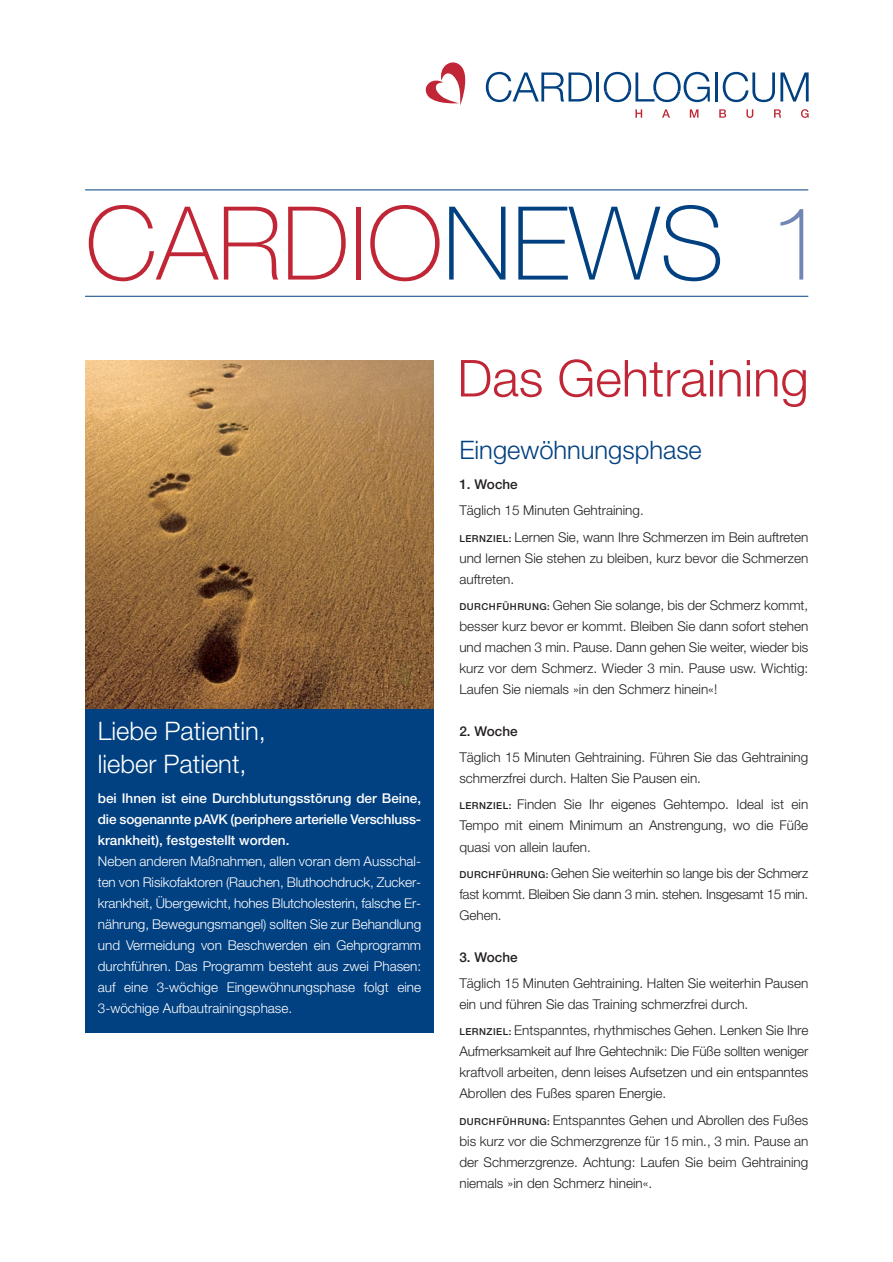
<style>
.page{position:relative;width:893px;height:1262px;background:#fff}
.page>*{position:absolute;margin:0;border:0;box-sizing:border-box;transform-origin:0 0}
.t1{font:100 102px "Helvetica Neue";color:#c02636}
.t2{font:300 51px "Helvetica Neue";color:#c02636}
.t3{font:300 25.5px/33px "Helvetica Neue";color:#fff}
.t4{font:300 25.5px "Helvetica Neue";color:#014081}
.t5{font:300 13.5px/21px "Helvetica Neue";color:#231f20;text-align:justify}
.t6{font:300 13.5px/21px "Helvetica Neue";color:#fff;text-align:justify}
.t7{font:500 13.5px/21px "Helvetica Neue";color:#fff;text-align:justify}
.t8{font:500 13.5px "Helvetica Neue";color:#231f20}
.s1{color:#014081}
.s2{color:#7186b4}
.s3{font-weight:500;font-size:9.6px}
</style>
<div class="page">
<img style="left:85px;top:360px;width:349px;height:349px">
<svg style="left:635px;top:109px;width:7px;height:9px"></svg>
<svg style="left:662px;top:109px;width:8px;height:9px"></svg>
<svg style="left:689px;top:109px;width:9px;height:9px"></svg>
<svg style="left:719px;top:109px;width:7px;height:9px"></svg>
<svg style="left:746px;top:109px;width:7px;height:9px"></svg>
<svg style="left:774px;top:109px;width:7px;height:9px"></svg>
<svg style="left:801px;top:109px;width:7px;height:9px"></svg>
<svg style="left:486px;top:72px;width:106px;height:30px"></svg>
<hr style="left:596px;top:72px;width:3px;height:29px;background:#014081">
<svg style="left:603px;top:72px;width:106px;height:30px"></svg>
<hr style="left:715px;top:72px;width:3px;height:29px;background:#014081">
<svg style="left:722px;top:72px;width:86px;height:30px"></svg>
<svg style="left:425px;top:62px;width:41px;height:44px"></svg>
<hr style="left:85px;top:189px;width:723px;height:1px;background:#014081">
<hr style="left:85px;top:296px;width:723px;height:1px;background:#014081">
<div style="left:85px;top:709px;width:349px;height:323px;background:#014081"></div>
<h1 class="t1" style="left:85px;top:207px;width:742px">CARDIO<span class="s1">NEWS</span> <span class="s2">1</span></h1>
<h3 class="t3" style="left:98px;top:716px;width:170px">Liebe Patientin, lieber Patient,</h3>
<p class="t7" style="left:98px;top:789px;width:325px">bei Ihnen ist eine Durchblutungsstörung der Beine, die sogenannte pAVK (periphere arterielle Verschluss&shy;krankheit), festgestellt worden.</p>
<p class="t6" style="left:98px;top:852px;width:325px">Neben anderen Maßnahmen, allen voran dem Ausschal&shy;ten von Risikofaktoren (Rauchen, Bluthochdruck, Zucker&shy;krankheit, Übergewicht, hohes Blutcholesterin, falsche Er&shy;nährung, Bewegungsmangel) sollten Sie zur Behandlung und Vermeidung von Beschwerden ein Gehprogramm durchführen. Das Programm besteht aus zwei Phasen: auf eine 3-wöchige Eingewöhnungsphase folgt eine 3-wöchige Aufbautrainingsphase.</p>
<h2 class="t2" style="left:457px;top:360px;width:353px">Das Gehtraining</h2>
<h3 class="t4" style="left:459px;top:441px;width:244px">Eingewöhnungsphase</h3>
<p class="t8" style="left:459px;top:479px;width:60px">1. Woche</p>
<p class="t5" style="left:459px;top:498px;width:350px;line-height:26.2px">Täglich 15 Minuten Gehtraining.<br><span class="s3">LERNZIEL:</span> Lernen Sie, wann Ihre Schmerzen im Bein auftreten</p>
<p class="t5" style="left:459px;top:548px;width:350px">und lernen Sie stehen zu bleiben, kurz bevor die Schmerzen auftreten.</p>
<p class="t5" style="left:459px;top:596px;width:350px"><span class="s3">DURCHFÜHRUNG:</span> Gehen Sie solange, bis der Schmerz kommt, besser kurz bevor er kommt. Bleiben Sie dann sofort stehen und machen 3 min. Pause. Dann gehen Sie weiter, wieder bis kurz vor dem Schmerz. Wieder 3 min. Pause usw. Wichtig:<br>Laufen Sie niemals »in den Schmerz hinein«!</p>
<p class="t8" style="left:459px;top:726px;width:60px">2. Woche</p>
<p class="t5" style="left:459px;top:748px;width:350px">Täglich 15 Minuten Gehtraining. Führen Sie das Gehtraining schmerzfrei durch. Halten Sie Pausen ein.</p>
<p class="t5" style="left:459px;top:795px;width:350px"><span class="s3">LERNZIEL:</span> Finden Sie Ihr eigenes Gehtempo. Ideal ist ein Tempo mit einem Minimum an Anstrengung, wo die Füße quasi von allein laufen.</p>
<p class="t5" style="left:459px;top:863px;width:350px"><span class="s3">DURCHFÜHRUNG:</span> Gehen Sie weiterhin so lange bis der Schmerz fast kommt. Bleiben Sie dann 3 min. stehen. Insgesamt 15 min.<br>Gehen.</p>
<p class="t8" style="left:459px;top:952px;width:60px">3. Woche</p>
<p class="t5" style="left:459px;top:974px;width:350px">Täglich 15 Minuten Gehtraining. Halten Sie weiterhin Pausen ein und führen Sie das Training schmerzfrei durch.</p>
<p class="t5" style="left:459px;top:1021px;width:350px"><span class="s3">LERNZIEL:</span> Entspanntes, rhythmisches Gehen. Lenken Sie Ihre Aufmerksamkeit auf Ihre Gehtechnik: Die Füße sollten weniger kraftvoll arbeiten, denn leises Aufsetzen und ein entspanntes Abrollen des Fußes sparen Energie.</p>
<p class="t5" style="left:459px;top:1110px;width:350px"><span class="s3">DURCHFÜHRUNG:</span> Entspanntes Gehen und Abrollen des Fußes bis kurz vor die Schmerzgrenze für 15 min., 3 min. Pause an der Schmerzgrenze. Achtung: Laufen Sie beim Gehtraining niemals »in den Schmerz hinein«.</p>
</div>
